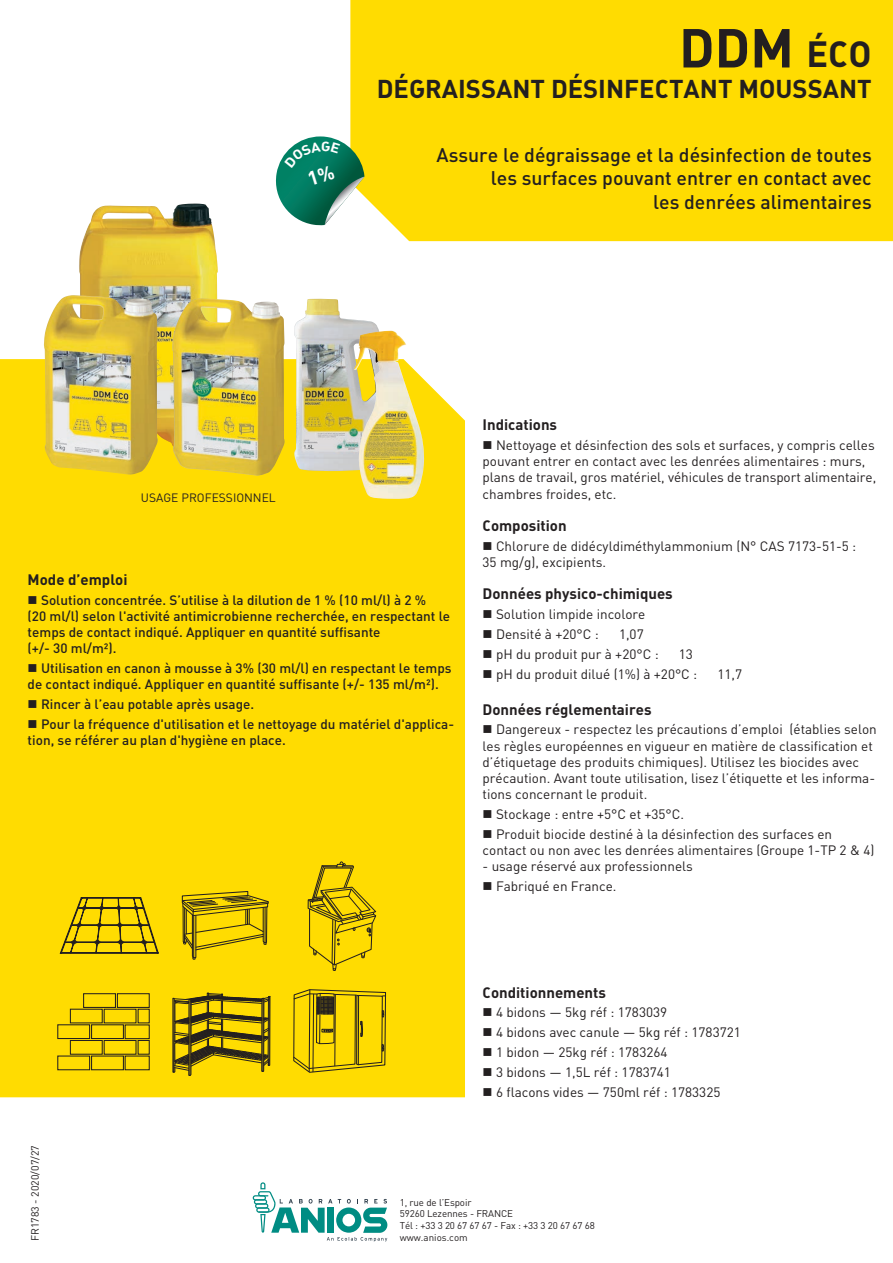
<style>
.page{position:relative;width:893px;height:1263px;background:#fff}
.page>*{position:absolute;margin:0;border:0;box-sizing:border-box;transform-origin:0 0}
.t1{font:700 54px "DIN";color:#231f20}
.t2{font:700 25.5px "DIN";color:#231f20}
.t3{font:500 19.5px/23.4px "DIN";color:#231f20;text-align:right}
.t4{font:700 15px "DIN";color:#231f20}
.t5{font:13.5px/16.2px "DIN";color:#231f20}
.t6{font:500 13.5px/16.2px "DIN";color:#231f20}
.t7{font:12px "DIN";color:#231f20}
.t8{font:10.5px "DIN";color:#231f20}
.t9{font:9.75px/11.7px "DIN";letter-spacing:-.01em;color:#231f20}
.s1{font-size:36px}
</style>
<div class="page">
<div style="left:0;top:359px;width:465px;height:738px;background:#ffdc01"></div>
<div style="left:350px;top:0;width:543px;height:241px;background:#ffdc01"></div>
<img style="left:79px;top:204px;width:135px;height:247px">
<img style="left:44px;top:295px;width:114px;height:180px">
<div style="left:83px;top:993px;width:33px;height:15px;border:1px solid #231f20"></div>
<div style="left:117px;top:993px;width:33px;height:15px;border:1px solid #231f20"></div>
<div style="left:70px;top:1009px;width:33px;height:14px;border:1px solid #231f20"></div>
<div style="left:138px;top:1009px;width:12px;height:14px;border:1px solid #231f20"></div>
<div style="left:57px;top:1024px;width:33px;height:15px;border:1px solid #231f20"></div>
<div style="left:91px;top:1024px;width:33px;height:15px;border:1px solid #231f20"></div>
<div style="left:125px;top:1024px;width:25px;height:15px;border:1px solid #231f20"></div>
<div style="left:70px;top:1040px;width:33px;height:15px;border:1px solid #231f20"></div>
<div style="left:104px;top:1040px;width:33px;height:15px;border:1px solid #231f20"></div>
<div style="left:138px;top:1040px;width:12px;height:15px;border:1px solid #231f20"></div>
<div style="left:57px;top:1055px;width:33px;height:15px;border:1px solid #231f20"></div>
<div style="left:91px;top:1055px;width:33px;height:15px;border:1px solid #231f20"></div>
<div style="left:125px;top:1055px;width:25px;height:15px;border:1px solid #231f20"></div>
<svg style="left:173px;top:993px;width:97px;height:83px;background:#a7900c"></svg>
<svg style="left:60px;top:897px;width:99px;height:57px;background:#cdb107"></svg>
<svg style="left:293px;top:861px;width:94px;height:217px;background:#e1c204"></svg>
<svg style="left:181px;top:890px;width:89px;height:87px;background:#dabc06"></svg>
<img style="left:172px;top:298px;width:113px;height:178px">
<img style="left:293px;top:299px;width:98px;height:172px">
<img style="left:354px;top:331px;width:70px;height:168px">
<svg style="left:253px;top:1182px;width:134px;height:59px"></svg>
<svg style="left:275px;top:136px;width:90px;height:89px"></svg>
<h1 class="t1" style="left:679px;top:13px;width:194px">DDM <span class="s1">ÉCO</span></h1>
<h2 class="t2" style="left:377px;top:72px;width:496px">DÉGRAISSANT DÉSINFECTANT MOUSSANT</h2>
<h3 class="t3" style="left:436px;top:142px;width:437px">Assure le dégraissage et la désinfection de toutes les surfaces pouvant entrer en contact avec<br>les denrées alimentaires</h3>
<p class="t7" style="left:141px;top:490px;width:136px">USAGE PROFESSIONNEL</p>
<p class="t4" style="left:28px;top:569px;width:101px">Mode d’emploi</p>
<p class="t6" style="left:28px;top:591px;width:424px">■ Solution concentrée. S’utilise à la dilution de 1 % (10 ml/l) à 2 %<br>(20 ml/l) selon l'activité antimicrobienne recherchée, en respectant le temps de contact indiqué. Appliquer en quantité suffisante<br>(+/- 30 ml/m²).</p>
<p class="t6" style="left:28px;top:659px;width:425px">■ Utilisation en canon à mousse à 3% (30 ml/l) en respectant le temps de contact indiqué. Appliquer en quantité suffisante (+/- 135 ml/m²).</p>
<p class="t6" style="left:28px;top:695px;width:228px">■ Rincer à l’eau potable après usage.</p>
<p class="t6" style="left:28px;top:715px;width:428px">■ Pour la fréquence d'utilisation et le nettoyage du matériel d'applica&shy;tion, se référer au plan d'hygiène en place.</p>
<p class="t4" style="left:483px;top:415px;width:76px">Indications</p>
<p class="t5" style="left:483px;top:437px;width:395px">■ Nettoyage et désinfection des sols et surfaces, y compris celles pouvant entrer en contact avec les denrées alimentaires : murs, plans de travail, gros matériel, véhicules de transport alimentaire, chambres froides, etc.</p>
<p class="t4" style="left:483px;top:516px;width:86px">Composition</p>
<p class="t5" style="left:483px;top:537px;width:375px">■ Chlorure de didécyldiméthylammonium (N° CAS 7173-51-5 :<br>35 mg/g), excipients.</p>
<p class="t4" style="left:483px;top:584px;width:192px">Données physico-chimiques</p>
<p class="t5" style="left:483px;top:606px;width:164px">■ Solution limpide incolore</p>
<p class="t5" style="left:483px;top:626px;width:118px">■ Densité à +20°C :</p>
<p class="t5" style="left:619px;top:626px;width:26px">1,07</p>
<p class="t5" style="left:483px;top:645px;width:178px">■ pH du produit pur à +20°C :</p>
<p class="t5" style="left:679px;top:645px;width:16px">13</p>
<p class="t5" style="left:483px;top:665px;width:216px">■ pH du produit dilué (1%) à +20°C :</p>
<p class="t5" style="left:717px;top:665px;width:26px">11,7</p>
<p class="t4" style="left:483px;top:699px;width:171px">Données réglementaires</p>
<p class="t5" style="left:483px;top:721px;width:396px">■ Dangereux - respectez les précautions d’emploi (établies selon les règles européennes en vigueur en matière de classification et d’étiquetage des produits chimiques). Utilisez les biocides avec précaution. Avant toute utilisation, lisez l’étiquette et les informa&shy;tions concernant le produit.</p>
<p class="t5" style="left:483px;top:806px;width:203px">■ Stockage : entre +5°C et +35°C.</p>
<p class="t5" style="left:483px;top:825px;width:393px">■ Produit biocide destiné à la désinfection des surfaces en contact ou non avec les denrées alimentaires (Groupe 1-TP 2 &amp; 4)</p>
<p class="t5" style="left:483px;top:858px;width:212px">- usage réservé aux professionnels</p>
<p class="t5" style="left:483px;top:878px;width:136px">■ Fabriqué en France.</p>
<p class="t4" style="left:483px;top:982px;width:125px">Conditionnements</p>
<p class="t5" style="left:483px;top:1004px;width:186px">■ 4 bidons — 5kg réf : 1783039</p>
<p class="t5" style="left:483px;top:1024px;width:260px">■ 4 bidons avec canule — 5kg réf : 1783721</p>
<p class="t5" style="left:483px;top:1044px;width:186px">■ 1 bidon — 25kg réf : 1783264</p>
<p class="t5" style="left:483px;top:1064px;width:190px">■ 3 bidons — 1,5L réf : 1783741</p>
<p class="t5" style="left:483px;top:1083px;width:239px">■ 6 flacons vides — 750ml réf : 1783325</p>
<p class="t8" style="left:28px;top:1241px;width:97px;rotate:-90deg">FR1783 - 2020/07/27</p>
<p class="t9" style="left:400px;top:1196px;width:197px">1, rue de l’Espoir<br>59260 Lezennes - FRANCE<br>Tél : +33 3 20 67 67 67 - Fax : +33 3 20 67 67 68 www.anios.com</p>
</div>
